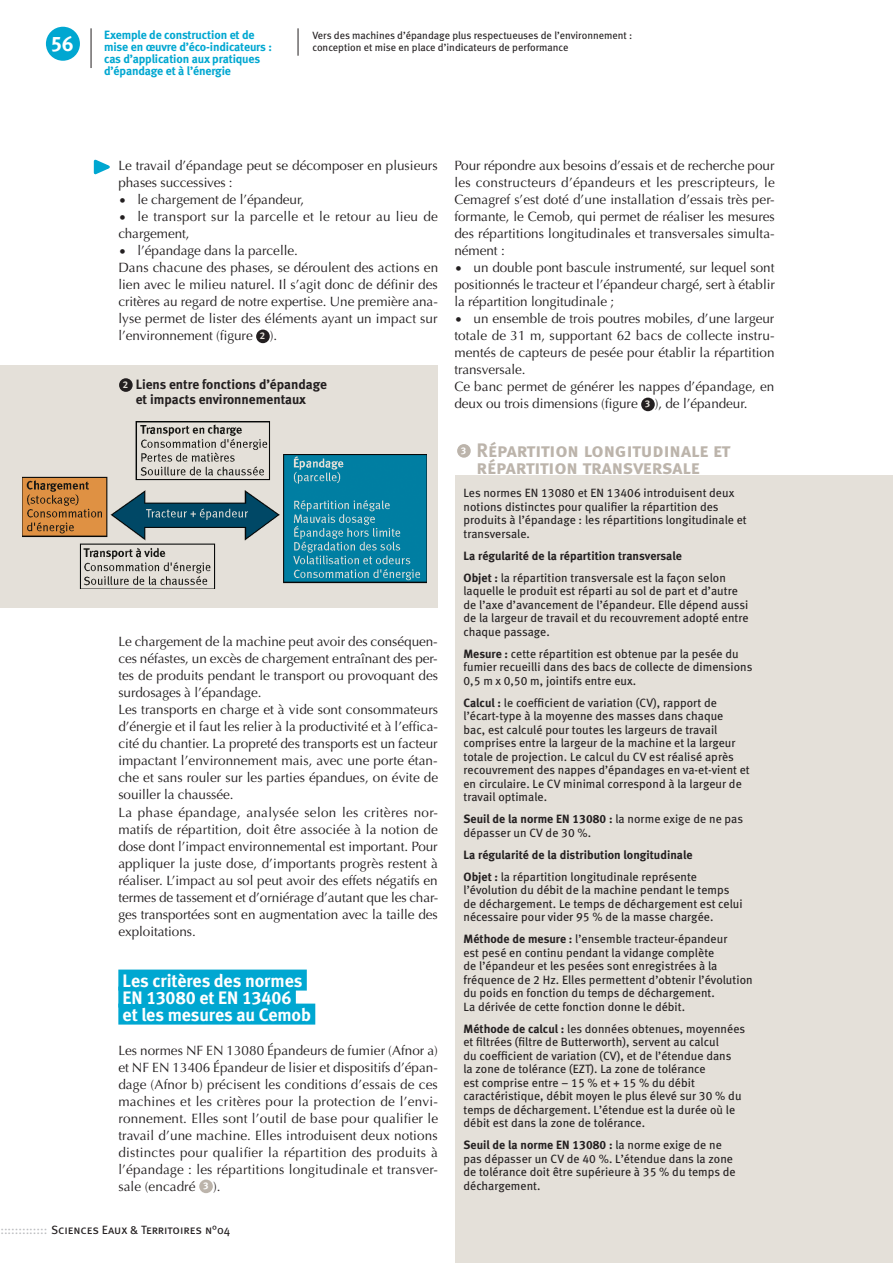
<style>
.page{position:relative;width:893px;height:1263px;background:#fff}
.page>*{position:absolute;margin:0;border:0;box-sizing:border-box;transform-origin:0 0}
.t1{font:21px "Meta Bold Caps Expert";color:#fff}
.t2{font:19.5px/17px "Meta Bold LF Caps";letter-spacing:-.005em;color:#bcb4ab}
.t3{font:18px/17px "Meta Bold LF";letter-spacing:-.005em;color:#fff}
.t4{font:13.5px/17px "Optima";letter-spacing:-.005em;color:#231f20}
.t5{font:700 13.5px/15px "Meta";color:#231f20;text-align:center}
.t6{font:13.5px/17px "Optima";letter-spacing:.015em;color:#231f20}
.t7{font:12px/13.5px "Meta Book LF";letter-spacing:.005em;color:#231f20}
.t8{font:12px "Meta Bold LF";letter-spacing:.005em;color:#231f20}
.t9{font:700 12px/12px "Meta";letter-spacing:-.01em;color:#00a7d1}
.t10{font:12px "Meta Book Caps";letter-spacing:-.005em;color:#231f20}
.t11{font:700 12px "Meta";letter-spacing:.005em;color:#231f20}
.t12{font:10.5px/12px "Meta Book LF";color:#231f20}
.s1{font-family:"Meta Bold LF";font-size:9.75px;color:#e4e0d9}
.s2{font-family:"Meta Bold LF";font-weight:400;font-size:9.75px;color:#e4e0d9}
.s3{font-family:"Meta Bold LF";font-size:9.75px;color:#fff}
.s4{color:#bcbdc0}
.s5{font-family:"Meta Bold LF"}
.s6{font-family:"Meta Book LF"}
</style>
<div class="page">
<div style="left:118px;top:969px;width:189px;height:21px;background:#00a7d1"></div>
<div style="left:118px;top:986px;width:178px;height:21px;background:#00a7d1"></div>
<div style="left:118px;top:1003px;width:197px;height:21px;background:#00a7d1"></div>
<div style="left:256px;top:330px;width:14px;height:13px;background:#231f20;border-radius:50%"></div>
<div style="left:199px;top:1179px;width:14px;height:14px;background:#bcb4ab;border-radius:50%"></div>
<div style="left:641px;top:398px;width:14px;height:13px;background:#231f20;border-radius:50%"></div>
<div style="left:0;top:365px;width:438px;height:243px;background:#e4e0d9"></div>
<div style="left:119px;top:378px;width:14px;height:14px;background:#231f20;border-radius:50%"></div>
<img style="left:22px;top:422px;width:405px;height:167px">
<div style="left:455px;top:475px;width:438px;height:788px;background:#e4e0d9"></div>
<div style="left:457px;top:444px;width:14px;height:14px;background:#bcb4ab;border-radius:50%"></div>
<svg style="left:93px;top:159px;width:17px;height:16px"></svg>
<div style="left:46px;top:27px;width:34px;height:34px;background:#00a7d1;border-radius:50%"></div>
<hr style="left:91px;top:28px;width:1px;height:40px;background:#231f20">
<svg style="left:298px;top:28px;width:1px;height:28px"></svg>
<h1 class="t1" style="left:51px;top:31px;width:24px">56</h1>
<p class="t9" style="left:104px;top:29px;width:169px">Exemple de construction et de mise en œuvre d’éco-indicateurs : cas d’application aux pratiques d’épandage et à l’énergie</p>
<p class="t12" style="left:312px;top:29px;width:321px">Vers des machines d’épandage plus respectueuses de l’environnement : conception et mise en place d’indicateurs de performance</p>
<p class="t4" style="left:118px;top:157px;width:321px">Le travail d’épandage peut se décomposer en plusieurs phases successives :</p>
<p class="t4" style="left:118px;top:191px;width:187px">• le chargement de l’épandeur,</p>
<p class="t6" style="left:118px;top:208px;width:321px">• le transport sur la parcelle et le retour au lieu de chargement,</p>
<p class="t4" style="left:118px;top:242px;width:321px">• l’épandage dans la parcelle.<br>Dans chacune des phases, se déroulent des actions en lien avec le milieu naturel. Il s’agit donc de définir des critères au regard de notre expertise. Une première ana&shy;lyse permet de lister des éléments ayant un impact sur l’environnement (figure <span class="s1">2</span> ).</p>
<p class="t5" style="left:123px;top:376px;width:205px"><span class="s2">2</span> Liens entre fonctions d’épandage et impacts environnementaux</p>
<p class="t4" style="left:118px;top:633px;width:321px">Le chargement de la machine peut avoir des conséquen&shy;ces néfastes, un excès de chargement entraînant des per&shy;tes de produits pendant le transport ou provoquant des surdosages à l’épandage.<br>Les transports en charge et à vide sont consommateurs d’énergie et il faut les relier à la productivité et à l’effica&shy;cité du chantier. La propreté des transports est un facteur impactant l’environnement mais, avec une porte étan&shy;che et sans rouler sur les parties épandues, on évite de souiller la chaussée.<br>La phase épandage, analysée selon les critères nor&shy;matifs de répartition, doit être associée à la notion de dose dont l’impact environnemental est important. Pour appliquer la juste dose, d’importants progrès restent à réaliser. L’impact au sol peut avoir des effets négatifs en termes de tassement et d’orniérage d’autant que les char&shy;ges transportées sont en augmentation avec la taille des exploitations.</p>
<h3 class="t3" style="left:123px;top:972px;width:190px">Les critères des normes<br>EN 13080 et EN 13406 et les mesures au Cemob</h3>
<p class="t4" style="left:118px;top:1042px;width:321px;text-align:justify">Les normes NF EN 13080 Épandeurs de fumier (Afnor a) et NF EN 13406 Épandeur de lisier et dispositifs d’épan&shy;dage (Afnor b) précisent les conditions d’essais de ces machines et les critères pour la protection de l’envi&shy;ronnement. Elles sont l’outil de base pour qualifier le travail d’une machine. Elles introduisent deux notions distinctes pour qualifier la répartition des produits à l’épandage : les répartitions longitudinale et transver&shy;sale (encadré <span class="s3">3</span> ).</p>
<p class="t10" style="left:0;top:1223px;width:231px"><span class="s4">:::::::::::::</span> Sciences Eaux &amp; Territoires n°04</p>
<p class="t4" style="left:454px;top:157px;width:322px;text-align:justify">Pour répondre aux besoins d’essais et de recherche pour les constructeurs d’épandeurs et les prescripteurs, le Cemagref s’est doté d’une installation d’essais très per&shy;formante, le Cemob, qui permet de réaliser les mesures des répartitions longitudinales et transversales simulta&shy;nément :</p>
<p class="t4" style="left:454px;top:259px;width:322px;text-align:justify">• un double pont bascule instrumenté, sur lequel sont positionnés le tracteur et l’épandeur chargé, sert à établir la répartition longitudinale ;</p>
<p class="t4" style="left:454px;top:310px;width:322px">• un ensemble de trois poutres mobiles, d’une largeur totale de 31 m, supportant 62 bacs de collecte instru&shy;mentés de capteurs de pesée pour établir la répartition transversale.<br>Ce banc permet de générer les nappes d’épandage, en deux ou trois dimensions (figure <span class="s1">3</span> ), de l’épandeur.</p>
<h2 class="t2" style="left:477px;top:442px;width:256px;text-indent:-16px"><sup>3</sup> Répartition longitudinale et répartition transversale</h2>
<p class="t7" style="left:463px;top:486px;width:285px">Les normes EN 13080 et EN 13406 introduisent deux notions distinctes pour qualifier la répartition des produits à l’épandage : les répartitions longitudinale et transversale.</p>
<p class="t11" style="left:463px;top:548px;width:220px">La régularité de la répartition transversale</p>
<p class="t7" style="left:463px;top:571px;width:287px"><span class="s5">Objet :</span> la répartition transversale est la façon selon laquelle le produit est réparti au sol de part et d’autre de l’axe d’avancement de l’épandeur. Elle dépend aussi de la largeur de travail et du recouvrement adopté entre chaque passage.</p>
<p class="t7" style="left:463px;top:647px;width:290px"><span class="s5">Mesure :</span> cette répartition est obtenue par la pesée du fumier recueilli dans des bacs de collecte de dimensions<br>0,5 m x 0,50 m, jointifs entre eux.</p>
<p class="t7" style="left:463px;top:696px;width:288px"><span class="s5">Calcul :</span> le coefficient de variation (CV), rapport de l’écart-type à la moyenne des masses dans chaque<br>bac, est calculé pour toutes les largeurs de travail comprises entre la largeur de la machine et la largeur totale de projection. Le calcul du CV est réalisé après recouvrement des nappes d’épandages en va-et-vient et en circulaire. Le CV minimal correspond à la largeur de travail optimale.</p>
<p class="t8" style="left:463px;top:812px;width:281px">Seuil de la norme EN 13080 : <span class="s6">la norme exige de ne pas</span></p>
<p class="t7" style="left:463px;top:826px;width:129px">dépasser un CV de 30 %.</p>
<p class="t8" style="left:463px;top:847px;width:230px">La régularité de la distribution longitudinale</p>
<p class="t7" style="left:463px;top:870px;width:281px"><span class="s5">Objet :</span> la répartition longitudinale représente l’évolution du débit de la machine pendant le temps de déchargement. Le temps de déchargement est celui nécessaire pour vider 95 % de la masse chargée.</p>
<p class="t7" style="left:463px;top:932px;width:291px"><span class="s5">Méthode de mesure :</span> l’ensemble tracteur-épandeur<br>est pesé en continu pendant la vidange complète<br>de l’épandeur et les pesées sont enregistrées à la fréquence de 2 Hz. Elles permettent d’obtenir l’évolution du poids en fonction du temps de déchargement.<br>La dérivée de cette fonction donne le débit.</p>
<p class="t7" style="left:463px;top:1022px;width:283px"><span class="s5">Méthode de calcul :</span> les données obtenues, moyennées et filtrées (filtre de Butterworth), servent au calcul<br>du coefficient de variation (CV), et de l’étendue dans<br>la zone de tolérance (EZT). La zone de tolérance<br>est comprise entre – 15 % et + 15 % du débit caractéristique, débit moyen le plus élevé sur 30 % du temps de déchargement. L’étendue est la durée où le débit est dans la zone de tolérance.</p>
<p class="t8" style="left:463px;top:1138px;width:260px">Seuil de la norme EN 13080 : <span class="s6">la norme exige de ne</span></p>
<p class="t7" style="left:463px;top:1152px;width:274px">pas dépasser un CV de 40 %. L’étendue dans la zone de tolérance doit être supérieure à 35 % du temps de déchargement.</p>
</div>
